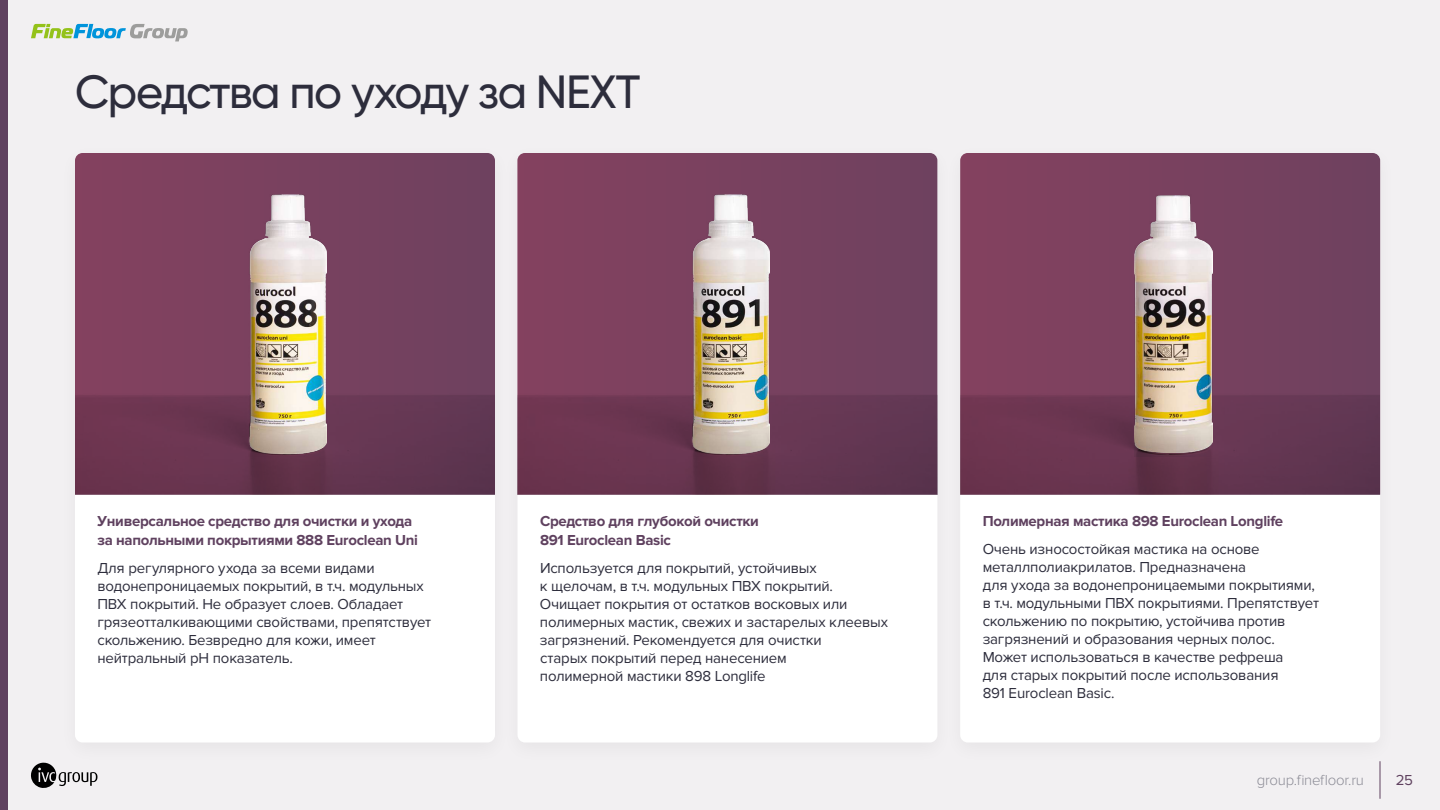
<style>
.page{position:relative;width:1440px;height:810px;background:#f2f0f2}
.page>*{position:absolute;margin:0;border:0;box-sizing:border-box;transform-origin:0 0}
.t1{font:500 46.5px "Gilroy";letter-spacing:-.03em;color:#2d2d3c}
.t2{font:15px/18px "Proxima Nova";letter-spacing:-.01em;color:#2d2d3c}
.t3{font:700 15px/18.8px "Proxima Nova";letter-spacing:-.02em;color:#5f415f}
.t4{font:300 15px "Proxima Nova";letter-spacing:-.015em;color:#8c8c96}
.t5{font:15px "Proxima Nova";color:#5f415f}
</style>
<div class="page">
<div style="left:518px;top:153px;width:419px;height:589px;background:#fff;border-radius:8px"></div>
<div style="left:960px;top:153px;width:420px;height:589px;background:#fff;border-radius:8px"></div>
<div style="left:75px;top:153px;width:420px;height:589px;background:#fff;border-radius:8px"></div>
<div style="left:0;top:0;width:8px;height:810px;background:#5f415f"></div>
<img style="left:517px;top:156px;width:420px;height:339px">
<img style="left:691px;top:194px;width:78px;height:263px">
<img style="left:75px;top:156px;width:420px;height:339px">
<img style="left:249px;top:194px;width:78px;height:263px">
<img style="left:960px;top:156px;width:420px;height:339px">
<img style="left:1134px;top:194px;width:78px;height:263px">
<svg style="left:31px;top:24px;width:157px;height:17px"></svg>
<hr style="left:1380px;top:761px;width:1px;height:38px;background:#5f415f">
<svg style="left:31px;top:762px;width:67px;height:26px"></svg>
<h1 class="t1" style="left:75px;top:63px;width:567px">Средства по уходу за NEXT</h1>
<p class="t3" style="left:98px;top:512px;width:322px">Универсальное средство для очистки и ухода за напольными покрытиями 888 Euroclean Uni</p>
<p class="t2" style="left:98px;top:559px;width:335px">Для регулярного ухода за всеми видами водонепроницаемых покрытий, в т.ч. модульных ПВХ покрытий. Не образует слоев. Обладает грязеотталкивающими свойствами, препятствует скольжению. Безвредно для кожи, имеет нейтральный рН показатель.</p>
<p class="t3" style="left:540px;top:512px;width:220px">Средство для глубокой очистки<br>891 Euroclean Basic</p>
<p class="t2" style="left:540px;top:559px;width:349px">Используется для покрытий, устойчивых<br>к щелочам, в т.ч. модульных ПВХ покрытий.<br>Очищает покрытия от остатков восковых или полимерных мастик, свежих и застарелых клеевых загрязнений. Рекомендуется для очистки<br>старых покрытий перед нанесением<br>полимерной мастики 898 Longlife</p>
<p class="t3" style="left:983px;top:512px;width:302px">Полимерная мастика 898 Euroclean Longlife</p>
<p class="t2" style="left:983px;top:540px;width:338px">Очень износостойкая мастика на основе металлполиакрилатов. Предназначена<br>для ухода за водонепроницаемыми покрытиями, в т.ч. модульными ПВХ покрытиями. Препятствует скольжению по покрытию, устойчива против загрязнений и образования черных полос.<br>Может использоваться в качестве рефреша<br>для старых покрытий после использования<br>891 Euroclean Basic.</p>
<p class="t4" style="left:1257px;top:771px;width:109px">group.finefloor.ru</p>
<p class="t5" style="left:1396px;top:771px;width:19px">25</p>
</div>
